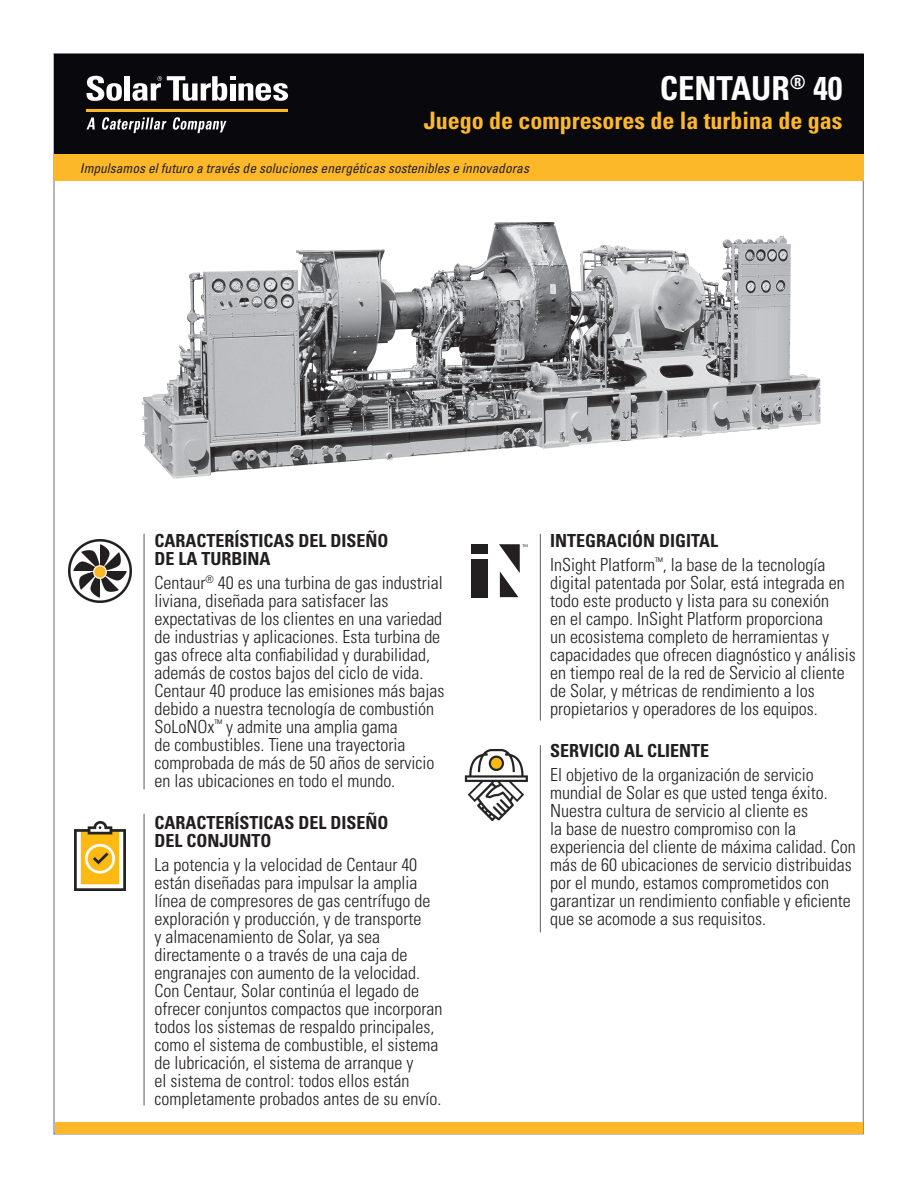
<style>
.page{position:relative;width:918px;height:1188px;background:#fff}
.page>*{position:absolute;margin:0;border:0;box-sizing:border-box;transform-origin:0 0}
.t1{font:700 condensed 33px "Univers LT Std";color:#fff}
.t2{font:700 condensed 24px "Univers LT Std";color:#fcb828}
.t3{font:300 condensed 18px/18px "Univers LT Std";color:#231f20}
.t4{font:700 condensed 18px/18px "Univers LT Std";color:#231f20}
.t5{font:italic condensed 13.5px "Univers LT Std";color:#231f20}
.s1{font-weight:700}
</style>
<div class="page">
<div style="left:55px;top:1122px;width:807px;height:12px;background:#fcb828"></div>
<div style="left:54px;top:54px;width:810px;height:101px;background:#08080d"></div>
<div style="left:54px;top:155px;width:810px;height:26px;background:#fcb828"></div>
<img style="left:142px;top:222px;width:678px;height:257px">
<svg style="left:86px;top:117px;width:9px;height:12px"></svg>
<svg style="left:172px;top:117px;width:54px;height:16px"></svg>
<svg style="left:102px;top:117px;width:64px;height:16px"></svg>
<hr style="left:86px;top:109px;width:202px;height:2px;background:#fcb729">
<svg style="left:86px;top:76px;width:202px;height:25px"></svg>
<img style="left:75px;top:821px;width:50px;height:69px">
<img style="left:68px;top:539px;width:64px;height:64px">
<div style="left:471px;top:544px;width:17px;height:10px;background:#231f20"></div>
<div style="left:471px;top:559px;width:17px;height:38px;background:#231f20"></div>
<svg style="left:499px;top:544px;width:28px;height:53px"></svg>
<img style="left:464px;top:749px;width:64px;height:72px">
<hr style="left:143px;top:534px;width:2px;height:255px;background:#6c6d70">
<hr style="left:540px;top:534px;width:1px;height:187px;background:#6c6d70">
<hr style="left:143px;top:814px;width:2px;height:292px;background:#6c6d70">
<hr style="left:540px;top:745px;width:1px;height:187px;background:#6c6d70">
<h1 class="t1" style="left:660px;top:68px;width:184px">CENTAUR<sup>®</sup> 40</h1>
<h2 class="t2" style="left:424px;top:106px;width:420px">Juego de compresores de la turbina de gas</h2>
<p class="t5" style="left:80px;top:159px;width:451px">Impulsamos el futuro a través de soluciones energéticas sostenibles e innovadoras</p>
<p class="t4" style="left:154px;top:531px;width:236px">CARACTERÍSTICAS DEL DISEÑO<br>DE LA TURBINA</p>
<p class="t3" style="left:154px;top:573px;width:291px">Centaur<sup>®</sup> 40 es una turbina de gas industrial liviana, diseñada para satisfacer las expectativas de los clientes en una variedad de industrias y aplicaciones. Esta turbina de gas ofrece alta confiabilidad y durabilidad, además de costos bajos del ciclo de vida.<br>Centaur 40 produce las emisiones más bajas debido a nuestra tecnología de combustión SoLoNOx<sup>™</sup> y admite una amplia gama<br>de combustibles. Tiene una trayectoria comprobada de más de 50 años de servicio en las ubicaciones en todo el mundo.</p>
<p class="t4" style="left:154px;top:813px;width:236px">CARACTERÍSTICAS DEL DISEÑO<br>DEL CONJUNTO</p>
<p class="t3" style="left:154px;top:855px;width:289px">La potencia y la velocidad de Centaur 40 están diseñadas para impulsar la amplia línea de compresores de gas centrífugo de exploración y producción, y de transporte<br>y almacenamiento de Solar, ya sea directamente o a través de una caja de engranajes con aumento de la velocidad.<br>Con Centaur, Solar continúa el legado de ofrecer conjuntos compactos que incorporan todos los sistemas de respaldo principales, como el sistema de combustible, el sistema de lubricación, el sistema de arranque y<br>el sistema de control: todos ellos están completamente probados antes de su envío.</p>
<p class="t3" style="left:550px;top:528px;width:277px;line-height:24px"><span class="s1">INTEGRACIÓN DIGITAL<br></span>InSight Platform<sup>™</sup>, la base de la tecnología</p>
<p class="t3" style="left:550px;top:573px;width:307px">digital patentada por Solar, está integrada en todo este producto y lista para su conexión<br>en el campo. InSight Platform proporciona<br>un ecosistema completo de herramientas y capacidades que ofrecen diagnóstico y análisis en tiempo real de la red de Servicio al cliente de Solar, y métricas de rendimiento a los propietarios y operadores de los equipos.</p>
<p class="t4" style="left:550px;top:741px;width:161px">SERVICIO AL CLIENTE</p>
<p class="t3" style="left:550px;top:765px;width:307px">El objetivo de la organización de servicio mundial de Solar es que usted tenga éxito.<br>Nuestra cultura de servicio al cliente es<br>la base de nuestro compromiso con la experiencia del cliente de máxima calidad. Con más de 60 ubicaciones de servicio distribuidas por el mundo, estamos comprometidos con garantizar un rendimiento confiable y eficiente que se acomode a sus requisitos.</p>
</div>
